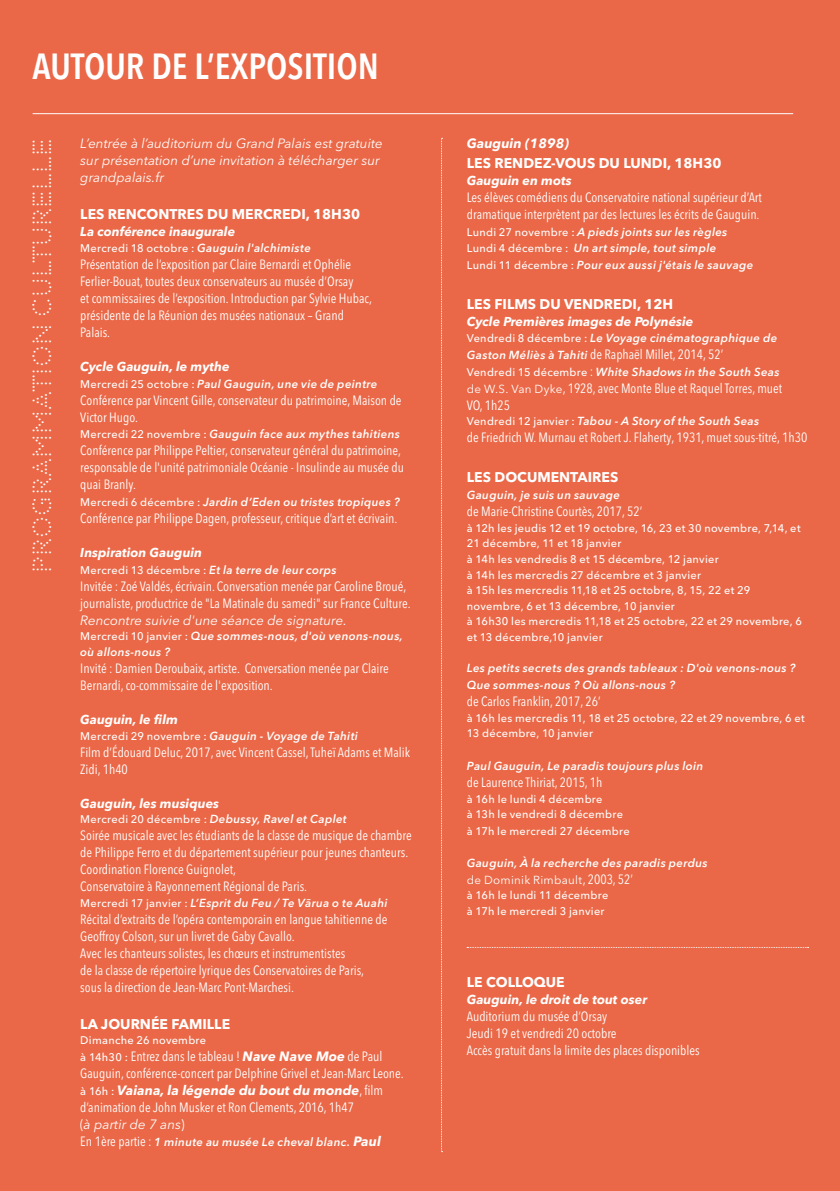
<style>
.page{position:relative;width:840px;height:1191px;background:#fff}
.page>*{position:absolute;margin:0;border:0;box-sizing:border-box;transform-origin:0 0}
.t1{font:600 condensed 36px "Avenir Next LT Pro";color:#fff}
.t2{font:26px "RMNGP Constellation Petite";letter-spacing:.01em;color:#fff}
.t3{font:700 14px "Avenir Next LT Pro";color:#fff}
.t4{font:condensed 13.4px/17px "Avenir Next LT Pro";color:#fff}
.t5{font:italic 13.4px/17px "Avenir Next LT Pro";color:#fff}
.t6{font:italic 700 13.4px "Avenir Next LT Pro";color:#fff}
.t7{font:italic 700 12.8px "Avenir Next LT Pro";color:#fff}
.t8{font:italic 600 11.6px/15.6px "Avenir Next LT Pro";letter-spacing:.025em;color:#fff}
.t9{font:500 11px/15.6px "Avenir Next LT Pro";letter-spacing:.025em;color:#fff}
.s1{font-weight:500;font-style:normal;font-size:11px}
.s2{font-weight:500;font-stretch:normal;font-size:11px}
.s3{font-weight:700;font-style:italic;font-stretch:normal}
.s4{font-style:italic;font-stretch:normal}
.s5{font-weight:400;font-style:normal;font-stretch:condensed;font-size:13.4px}
.s6{font-weight:700;font-size:13.4px}
.s7{font-weight:600;font-style:italic;font-stretch:normal;font-size:11.6px}
.s8{font-stretch:normal;font-size:11.6px}
.s9{font-weight:400;font-style:normal}
</style>
<div class="page">
<div style="left:0;top:0;width:839px;height:1191px;background:#ea6847"></div>
<svg style="left:467px;top:947px;width:341px;height:1px"></svg>
<hr style="left:33px;top:113px;width:759px;height:1px;background:#fff">
<svg style="left:441px;top:138px;width:1px;height:1014px"></svg>
<h1 class="t1" style="left:33px;top:44px;width:347px">AUTOUR DE L’EXPOSITION</h1>
<h2 class="t2" style="left:27px;top:573px;width:437px;rotate:-90deg">PROGRAMMATION CULTURELLE</h2>
<p class="t5" style="left:80px;top:135px;width:304px">L’entrée à l’auditorium du Grand Palais est gratuite sur présentation d’une invitation à télécharger sur grandpalais.fr</p>
<p class="t3" style="left:80px;top:206px;width:281px">LES RENCONTRES DU MERCREDI, 18H30</p>
<p class="t7" style="left:80px;top:224px;width:156px">La conférence inaugurale</p>
<p class="t8" style="left:80px;top:240px;width:232px"><span class="s1">Mercredi 18 octobre :</span> Gauguin l'alchimiste</p>
<p class="t4" style="left:80px;top:256px;width:293px">Présentation de l’exposition par Claire Bernardi et Ophélie Ferlier-Bouat, toutes deux conservateurs au musée d’Orsay<br>et commissaires de l’exposition. Introduction par Sylvie Hubac, présidente de la Réunion des musées nationaux – Grand Palais.</p>
<p class="t7" style="left:80px;top:359px;width:151px">Cycle Gauguin, le mythe</p>
<p class="t8" style="left:80px;top:376px;width:298px"><span class="s1">Mercredi 25 octobre :</span> Paul Gauguin, une vie de peintre</p>
<p class="t4" style="left:80px;top:392px;width:322px">Conférence par Vincent Gille, conservateur du patrimoine, Maison de<br>Victor Hugo.</p>
<p class="t8" style="left:80px;top:425px;width:321px"><span class="s1">Mercredi 22 novembre :</span> Gauguin face aux mythes tahitiens</p>
<p class="t4" style="left:80px;top:441px;width:325px">Conférence par Philippe Peltier, conservateur général du patrimoine, responsable de l'unité patrimoniale Océanie - Insulinde au musée du quai Branly.</p>
<p class="t8" style="left:80px;top:493px;width:321px"><span class="s1">Mercredi 6 décembre :</span> Jardin d’Eden ou tristes tropiques ?</p>
<p class="t4" style="left:80px;top:509px;width:318px">Conférence par Philippe Dagen, professeur, critique d’art et écrivain.</p>
<p class="t7" style="left:80px;top:544px;width:123px">Inspiration Gauguin</p>
<p class="t8" style="left:80px;top:561px;width:258px"><span class="s1">Mercredi 13 décembre :</span> Et la terre de leur corps</p>
<p class="t4" style="left:80px;top:577px;width:332px">Invitée : Zoé Valdés, écrivain. Conversation menée par Caroline Broué, journaliste, productrice de "La Matinale du samedi" sur France Culture.</p>
<p class="t5" style="left:80px;top:611px;width:268px">Rencontre suivie d'une séance de signature.</p>
<p class="t8" style="left:80px;top:628px;width:324px"><span class="s1">Mercredi 10 janvier :</span> Que sommes-nous, d'où venons-nous, où allons-nous ?</p>
<p class="t4" style="left:80px;top:659px;width:310px">Invité : Damien Deroubaix, artiste. Conversation menée par Claire<br>Bernardi, co-commissaire de l'exposition.</p>
<p class="t7" style="left:80px;top:711px;width:99px">Gauguin, le film</p>
<p class="t8" style="left:80px;top:727px;width:279px"><span class="s1">Mercredi 29 novembre :</span> Gauguin - Voyage de Tahiti</p>
<p class="t4" style="left:80px;top:743px;width:331px">Film d’Édouard Deluc, 2017, avec Vincent Cassel, Tuheï Adams et Malik<br>Zidi, 1h40</p>
<p class="t7" style="left:80px;top:795px;width:140px">Gauguin, les musiques</p>
<p class="t8" style="left:80px;top:811px;width:268px"><span class="s1">Mercredi 20 décembre :</span> Debussy, Ravel et Caplet</p>
<p class="t4" style="left:80px;top:827px;width:333px">Soirée musicale avec les étudiants de la classe de musique de chambre de Philippe Ferro et du département supérieur pour jeunes chanteurs.<br>Coordination Florence Guignolet,<br>Conservatoire à Rayonnement Régional de Paris.</p>
<p class="t8" style="left:80px;top:894px;width:309px"><span class="s1">Mercredi 17 janvier :</span> L’Esprit du Feu / Te Vārua o te Auahi</p>
<p class="t4" style="left:80px;top:910px;width:308px">Récital d’extraits de l’opéra contemporain en langue tahitienne de Geoffroy Colson, sur un livret de Gaby Cavallo.<br>Avec les chanteurs solistes, les chœurs et instrumentistes<br>de la classe de répertoire lyrique des Conservatoires de Paris, sous la direction de Jean-Marc Pont-Marchesi.</p>
<p class="t3" style="left:80px;top:1015px;width:151px">LA JOURNÉE FAMILLE</p>
<p class="t9" style="left:80px;top:1032px;width:127px">Dimanche 26 novembre</p>
<p class="t4" style="left:80px;top:1048px;width:325px"><span class="s2">à 14h30 :</span> Entrez dans le tableau ! <span class="s3">Nave Nave Moe</span> de Paul Gauguin, conférence-concert par Delphine Grivel et Jean-Marc Leone. <span class="s2">à 16h :</span> <span class="s3">Vaiana, la légende du bout du monde</span>, film d’animation de John Musker et Ron Clements, 2016, 1h47<br>(<span class="s4">à partir de 7 ans</span>)</p>
<p class="t8" style="left:80px;top:1134px;width:302px"><span class="s5">En 1ère partie :</span> 1 minute au musée Le cheval blanc. <span class="s6">Paul</span></p>
<p class="t6" style="left:466px;top:135px;width:103px">Gauguin (1898)</p>
<p class="t3" style="left:466px;top:155px;width:256px">LES RENDEZ-VOUS DU LUNDI, 18H30</p>
<p class="t7" style="left:466px;top:173px;width:106px">Gauguin en mots</p>
<p class="t4" style="left:466px;top:189px;width:296px">Les élèves comédiens du Conservatoire national supérieur d’Art dramatique interprètent par des lectures les écrits de Gauguin.</p>
<p class="t8" style="left:466px;top:224px;width:262px"><span class="s1">Lundi 27 novembre :</span> A pieds joints sur les règles<br><span class="s1">Lundi 4 décembre :</span> Un art simple, tout simple</p>
<p class="t8" style="left:466px;top:257px;width:288px"><span class="s1">Lundi 11 décembre :</span> Pour eux aussi j'étais le sauvage</p>
<p class="t3" style="left:466px;top:295px;width:208px">LES FILMS DU VENDREDI, 12H</p>
<p class="t7" style="left:466px;top:314px;width:228px">Cycle Premières images de Polynésie</p>
<p class="t8" style="left:466px;top:329px;width:312px"><span class="s1">Vendredi 8 décembre :</span> Le Voyage cinématographique de</p>
<p class="t4" style="left:466px;top:345px;width:258px"><span class="s7">Gaston Méliès à Tahiti</span> de Raphaël Millet, 2014, 52’</p>
<p class="t8" style="left:466px;top:363px;width:314px"><span class="s1">Vendredi 15 décembre</span> <span class="s5">:</span> White Shadows in the South Seas</p>
<p class="t4" style="left:466px;top:379px;width:317px"><span class="s8">de W.S. Van Dyke</span>, 1928, avec Monte Blue et Raquel Torres, muet<br>VO, 1h25</p>
<p class="t8" style="left:466px;top:413px;width:294px"><span class="s1">Vendredi 12 janvier :</span> Tabou - A Story of the South Seas</p>
<p class="t4" style="left:466px;top:429px;width:342px">de Friedrich W. Murnau et Robert J. Flaherty, 1931, muet sous-titré, 1h30</p>
<p class="t3" style="left:466px;top:469px;width:153px">LES DOCUMENTAIRES</p>
<p class="t8" style="left:466px;top:487px;width:155px">Gauguin, je suis un sauvage</p>
<p class="t4" style="left:466px;top:503px;width:177px">de Marie-Christine Courtès, 2017, 52’</p>
<p class="t9" style="left:466px;top:520px;width:336px">à 12h les jeudis 12 et 19 octobre, 16, 23 et 30 novembre, 7,14, et 21 décembre, 11 et 18 janvier<br>à 14h les vendredis 8 et 15 décembre, 12 janvier<br>à 14h les mercredis 27 décembre et 3 janvier<br>à 15h les mercredis 11,18 et 25 octobre, 8, 15, 22 et 29 novembre, 6 et 13 décembre, 10 janvier<br>à 16h30 les mercredis 11,18 et 25 octobre, 22 et 29 novembre, 6 et 13 décembre,10 janvier</p>
<p class="t8" style="left:466px;top:659px;width:330px;line-height:17px">Les petits secrets des grands tableaux : D'où venons-nous ?<br>Que sommes-nous ? Où allons-nous ?</p>
<p class="t4" style="left:466px;top:693px;width:135px">de Carlos Franklin, 2017, 26’</p>
<p class="t9" style="left:466px;top:710px;width:339px">à 16h les mercredis 11, 18 et 25 octobre, 22 et 29 novembre, 6 et<br>13 décembre, 10 janvier</p>
<p class="t8" style="left:466px;top:758px;width:238px">Paul Gauguin, Le paradis toujours plus loin</p>
<p class="t4" style="left:466px;top:774px;width:137px">de Laurence Thiriat, 2015, 1h</p>
<p class="t9" style="left:466px;top:791px;width:158px">à 16h le lundi 4 décembre<br>à 13h le vendredi 8 décembre</p>
<p class="t9" style="left:466px;top:823px;width:164px">à 17h le mercredi 27 décembre</p>
<p class="t8" style="left:466px;top:854px;width:242px;line-height:17px">Gauguin, À la recherche des paradis perdus <span class="s9">de Dominik Rimbault</span><span class="s5">, 2003, 52’</span></p>
<p class="t9" style="left:466px;top:887px;width:143px">à 16h le lundi 11 décembre à 17h le mercredi 3 janvier</p>
<p class="t3" style="left:466px;top:974px;width:99px">LE COLLOQUE</p>
<p class="t7" style="left:466px;top:992px;width:182px">Gauguin, le droit de tout oser</p>
<p class="t4" style="left:466px;top:1008px;width:234px">Auditorium du musée d’Orsay<br>Jeudi 19 et vendredi 20 octobre<br>Accès gratuit dans la limite des places disponibles</p>
</div>
